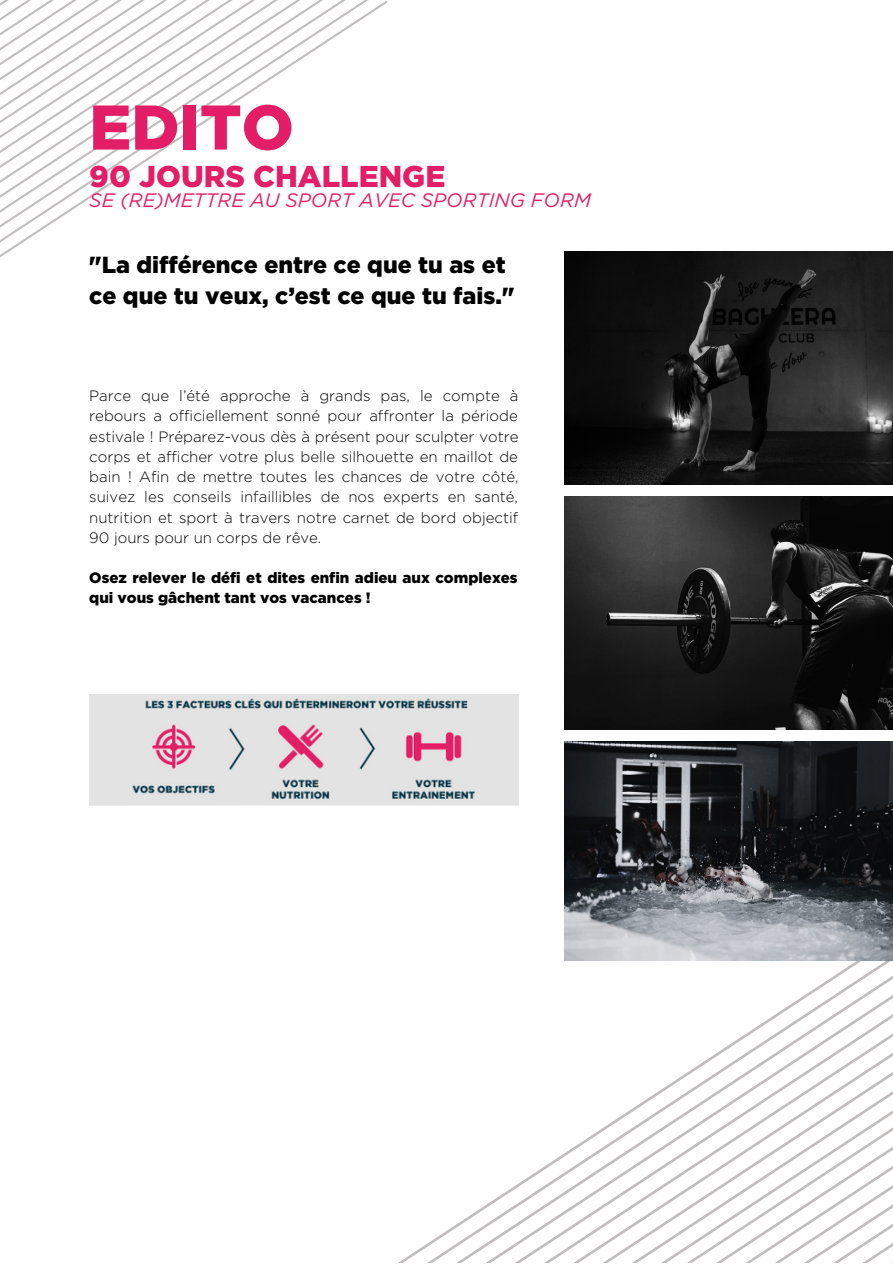
<style>
.page{position:relative;width:893px;height:1264px;background:#fff}
.page>*{position:absolute;margin:0;border:0;box-sizing:border-box;transform-origin:0 0}
.t1{font:900 63px "Gotham";color:#e41e66}
.t2{font:900 30px "Gotham";color:#e41e66}
.t3{font:900 23.25px/31.5px "Gotham";color:#000}
.t4{font:italic 19.5px "Gotham";color:#e41e66}
.t5{font:300 15px/20.2px "Gotham";color:#000;text-align:justify}
.t6{font:900 15px/20.2px "Gotham";color:#000}
</style>
<div class="page">
<svg style="left:0;top:178px;width:121px;height:15px"></svg>
<svg style="left:0;top:163px;width:143px;height:15px"></svg>
<svg style="left:0;top:148px;width:166px;height:15px"></svg>
<svg style="left:0;top:0;width:388px;height:148px"></svg>
<svg style="left:564px;top:960px;width:328px;height:138px"></svg>
<svg style="left:400px;top:1098px;width:492px;height:164px"></svg>
<img style="left:89px;top:694px;width:430px;height:111px">
<img style="left:564px;top:251px;width:328px;height:233px">
<img style="left:564px;top:496px;width:328px;height:233px">
<img style="left:564px;top:741px;width:328px;height:219px">
<h1 class="t1" style="left:89px;top:91px;width:206px">EDITO</h1>
<h2 class="t2" style="left:89px;top:159px;width:357px">90 JOURS CHALLENGE</h2>
<h3 class="t4" style="left:89px;top:189px;width:503px">SE (RE)METTRE AU SPORT AVEC SPORTING FORM</h3>
<h3 class="t3" style="left:89px;top:248px;width:426px">"La différence entre ce que tu as et ce que tu veux, c’est ce que tu fais."</h3>
<p class="t5" style="left:89px;top:385px;width:431px">Parce que l’été approche à grands pas, le compte à rebours a officiellement sonné pour affronter la période estivale ! Préparez-vous dès à présent pour sculpter votre corps et afficher votre plus belle silhouette en maillot de bain ! Afin de mettre toutes les chances de votre côté, suivez les conseils infaillibles de nos experts en santé, nutrition et sport à travers notre carnet de bord objectif 90 jours pour un corps de rêve.</p>
<p class="t6" style="left:89px;top:567px;width:430px">Osez relever le défi et dites enfin adieu aux complexes qui vous gâchent tant vos vacances !</p>
</div>
